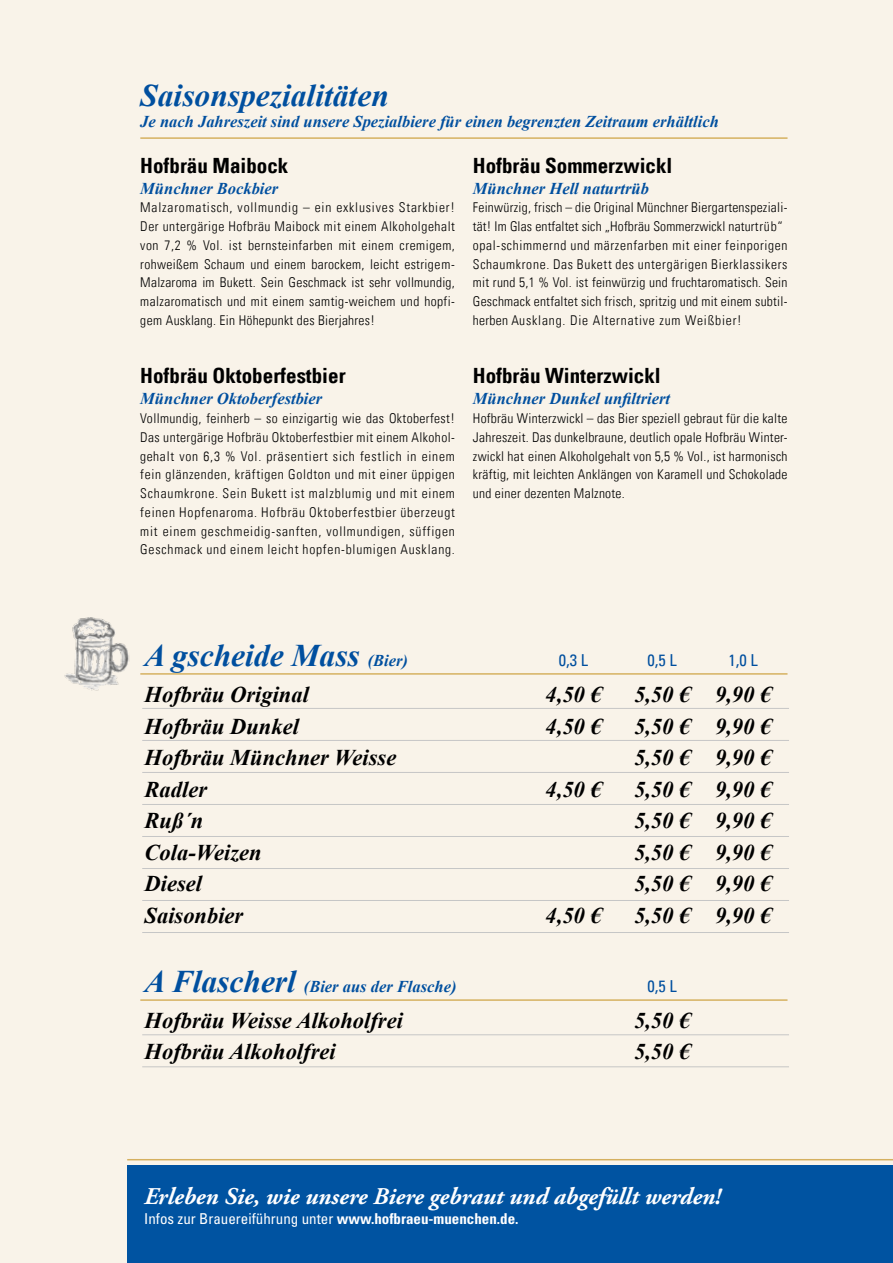
<style>
.page{position:relative;width:893px;height:1263px;background:#f9f3e9}
.page>*{position:absolute;margin:0;border:0;box-sizing:border-box;transform-origin:0 0}
.t1{font:italic 700 31.5px "Times New Roman";color:#004f9f}
.t2{font:italic 700 24px "Adobe Garamond Pro";color:#fff}
.t3{font:italic 700 22.5px "Times New Roman";color:#000}
.t4{font:700 condensed 21px "Univers";color:#000}
.t5{font:italic 700 16.5px "Times New Roman";color:#004f9f}
.t6{font:condensed 16.5px "Univers";color:#004f9f}
.t7{font:condensed 15px "Univers";color:#fff}
.t8{font:300 condensed 13.5px/18.8px "Univers";letter-spacing:.02em;color:#000;text-align:justify}
.s1{font-size:16.5px}
.s2{font-size:31.5px}
.s3{font-weight:700}
</style>
<div class="page">
<hr style="left:127px;top:1159px;width:766px;height:1px;background:#d5b060">
<div style="left:127px;top:1165px;width:766px;height:98px;background:#0053a1"></div>
<hr style="left:140px;top:137px;width:647px;height:2px;background:#d6b160">
<hr style="left:140px;top:673px;width:647px;height:2px;background:#d6b160">
<hr style="left:140px;top:999px;width:647px;height:2px;background:#d6b160">
<hr style="left:142px;top:708px;width:647px;height:1px;background:#c6c6c6">
<hr style="left:142px;top:740px;width:647px;height:1px;background:#c6c6c6">
<hr style="left:142px;top:772px;width:647px;height:1px;background:#c6c6c6">
<hr style="left:142px;top:804px;width:647px;height:1px;background:#c6c6c6">
<hr style="left:142px;top:836px;width:647px;height:1px;background:#c6c6c6">
<hr style="left:142px;top:868px;width:647px;height:1px;background:#c6c6c6">
<hr style="left:142px;top:900px;width:647px;height:1px;background:#c6c6c6">
<hr style="left:142px;top:932px;width:647px;height:1px;background:#c6c6c6">
<hr style="left:142px;top:1034px;width:647px;height:1px;background:#c6c6c6">
<hr style="left:142px;top:1066px;width:647px;height:1px;background:#c6c6c6">
<img style="left:64px;top:617px;width:87px;height:74px">
<h1 class="t1" style="left:140px;top:74px;width:250px">Saisonspezialitäten</h1>
<p class="t5" style="left:140px;top:110px;width:580px">Je nach Jahreszeit sind unsere Spezialbiere für einen begrenzten Zeitraum erhältlich</p>
<h3 class="t4" style="left:140px;top:156px;width:150px">Hofbräu Maibock</h3>
<p class="t5" style="left:140px;top:176px;width:139px">Münchner Bockbier</p>
<p class="t8" style="left:140px;top:199px;width:316px">Malzaromatisch, vollmundig – ein exklusives Starkbier!<br>Der untergärige Hofbräu Maibock mit einem Alkoholgehalt von 7,2 % Vol. ist bernsteinfarben mit einem cremigem, rohweißem Schaum und einem barockem, leicht estrigem-Malzaroma im Bukett. Sein Geschmack ist sehr vollmundig, malzaromatisch und mit einem samtig-weichem und hopfi&shy;gem Ausklang. Ein Höhepunkt des Bierjahres!</p>
<h3 class="t4" style="left:473px;top:156px;width:201px">Hofbräu Sommerzwickl</h3>
<p class="t5" style="left:473px;top:176px;width:178px">Münchner Hell naturtrüb</p>
<p class="t8" style="left:473px;top:199px;width:316px;text-align:left">Feinwürzig, frisch – die Original Münchner Biergartenspeziali&shy;tät! Im Glas entfaltet sich „Hofbräu Sommerzwickl naturtrüb“ opal-schimmernd und märzenfarben mit einer feinporigen Schaumkrone. Das Bukett des untergärigen Bierklassikers mit rund 5,1 % Vol. ist feinwürzig und fruchtaromatisch. Sein Geschmack entfaltet sich frisch, spritzig und mit einem subtil&shy;herben Ausklang. Die Alternative zum Weißbier!</p>
<h3 class="t4" style="left:140px;top:367px;width:207px">Hofbräu Oktoberfestbier</h3>
<p class="t5" style="left:140px;top:387px;width:183px">Münchner Oktoberfestbier</p>
<p class="t8" style="left:140px;top:410px;width:316px">Vollmundig, feinherb – so einzigartig wie das Oktoberfest!<br>Das untergärige Hofbräu Oktoberfestbier mit einem Alkohol&shy;gehalt von 6,3 % Vol. präsentiert sich festlich in einem fein glänzenden, kräftigen Goldton und mit einer üppigen Schaumkrone. Sein Bukett ist malzblumig und mit einem feinen Hopfenaroma. Hofbräu Oktoberfestbier überzeugt mit einem geschmeidig-sanften, vollmundigen, süffigen Geschmack und einem leicht hopfen-blumigen Ausklang.</p>
<h3 class="t4" style="left:473px;top:367px;width:189px">Hofbräu Winterzwickl</h3>
<p class="t5" style="left:473px;top:387px;width:199px">Münchner Dunkel unfiltriert</p>
<p class="t8" style="left:473px;top:410px;width:316px">Hofbräu Winterzwickl – das Bier speziell gebraut für die kalte Jahreszeit. Das dunkelbraune, deutlich opale Hofbräu Winter&shy;zwickl hat einen Alkoholgehalt von 5,5 % Vol., ist harmonisch kräftig, mit leichten Anklängen von Karamell und Schokolade und einer dezenten Malznote.</p>
<h1 class="t1" style="left:145px;top:633px;width:265px">A gscheide Mass <span class="s1">(Bier)</span></h1>
<p class="t6" style="left:559px;top:653px;width:31px">0,3 L</p>
<p class="t6" style="left:647px;top:653px;width:31px">0,5 L</p>
<p class="t6" style="left:728px;top:653px;width:31px">1,0 L</p>
<h3 class="t3" style="left:145px;top:679px;width:166px">Hofbräu Original</h3>
<h3 class="t3" style="left:545px;top:679px;width:58px">4,50 €</h3>
<h3 class="t3" style="left:634px;top:679px;width:139px">5,50 € 9,90 €</h3>
<h3 class="t3" style="left:145px;top:710px;width:156px">Hofbräu Dunkel</h3>
<h3 class="t3" style="left:545px;top:710px;width:58px">4,50 €</h3>
<h3 class="t3" style="left:634px;top:710px;width:139px">5,50 € 9,90 €</h3>
<h3 class="t3" style="left:145px;top:742px;width:253px">Hofbräu Münchner Weisse</h3>
<h3 class="t3" style="left:634px;top:742px;width:139px">5,50 € 9,90 €</h3>
<h3 class="t3" style="left:145px;top:773px;width:64px">Radler</h3>
<h3 class="t3" style="left:545px;top:773px;width:58px">4,50 €</h3>
<h3 class="t3" style="left:634px;top:773px;width:139px">5,50 € 9,90 €</h3>
<h3 class="t3" style="left:145px;top:805px;width:60px">Ruß´n</h3>
<h3 class="t3" style="left:634px;top:805px;width:139px">5,50 € 9,90 €</h3>
<h3 class="t3" style="left:145px;top:836px;width:119px">Cola-Weizen</h3>
<h3 class="t3" style="left:634px;top:836px;width:139px">5,50 € 9,90 €</h3>
<h3 class="t3" style="left:145px;top:868px;width:59px">Diesel</h3>
<h3 class="t3" style="left:634px;top:868px;width:139px">5,50 € 9,90 €</h3>
<h3 class="t3" style="left:145px;top:899px;width:100px">Saisonbier</h3>
<h3 class="t3" style="left:545px;top:899px;width:58px">4,50 €</h3>
<h3 class="t3" style="left:634px;top:899px;width:139px">5,50 € 9,90 €</h3>
<p class="t5" style="left:145px;top:975px;width:313px"><span class="s2">A Flascherl</span> (Bier aus der Flasche)</p>
<p class="t6" style="left:647px;top:979px;width:31px">0,5 L</p>
<h3 class="t3" style="left:145px;top:1004px;width:260px">Hofbräu Weisse Alkoholfrei</h3>
<h3 class="t3" style="left:634px;top:1004px;width:58px">5,50 €</h3>
<h3 class="t3" style="left:145px;top:1036px;width:193px">Hofbräu Alkoholfrei</h3>
<h3 class="t3" style="left:634px;top:1036px;width:58px">5,50 €</h3>
<h2 class="t2" style="left:144px;top:1182px;width:578px">Erleben Sie, wie unsere Biere gebraut und abgefüllt werden!</h2>
<p class="t7" style="left:144px;top:1209px;width:376px">Infos zur Brauereiführung unter <span class="s3">www.hofbraeu-muenchen.de.</span></p>
</div>
